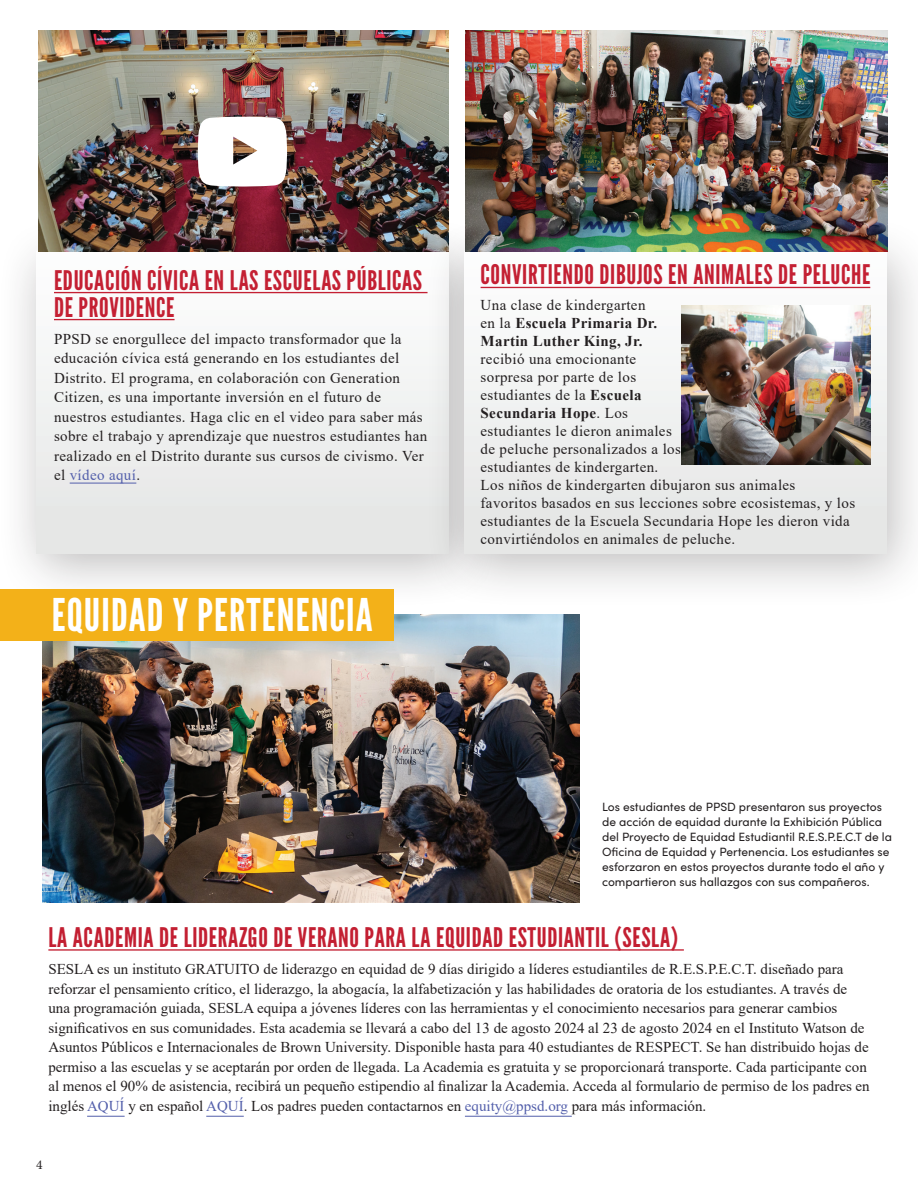
<style>
.page{position:relative;width:918px;height:1188px;background:#fff}
.page>*{position:absolute;margin:0;border:0;box-sizing:border-box;transform-origin:0 0}
.t1{font:45px "League Gothic";letter-spacing:.025em;color:#fff}
.t2{font:27px/27px "League Gothic";letter-spacing:.025em;color:#c42033}
.t3{font:27px "League Gothic";letter-spacing:.025em;color:#c31f32}
.t4{font:15px/19.5px "Times New Roman";color:#231f20}
.t5{font:15px/18px "Times New Roman";letter-spacing:.025em;color:#231f20}
.t6{font:700 15px/18px "Times New Roman";letter-spacing:.025em;color:#231f20}
.t7{font:13.5px "Minion Pro";color:#231f20}
.t8{font:12px/15px "Sofia Pro";color:#231f20}
.s1{color:#535fab}
.s2{font-weight:400}
.s3{font-weight:700}
</style>
<div class="page">
<hr style="left:917px;top:152px;width:1px;height:52px;background:#f3b119">
<hr style="left:48px;top:949px;width:636px;height:2px;background:#c31f32">
<hr style="left:87px;top:1116px;width:38px;height:1px;background:#535fab">
<hr style="left:206px;top:1116px;width:38px;height:1px;background:#535fab">
<hr style="left:465px;top:1116px;width:107px;height:1px;background:#535fab">
<div style="left:0;top:215px;width:500px;height:395px;background:#231f20;opacity:.3"></div>
<div style="left:37px;top:251px;width:411px;height:302px;background:#f0f2f2"></div>
<hr style="left:54px;top:292px;width:374px;height:1px;background:#c42033">
<hr style="left:54px;top:319px;width:121px;height:1px;background:#c42033">
<hr style="left:70px;top:483px;width:66px;height:1px;background:#535fab">
<img style="left:38px;top:31px;width:410px;height:220px">
<svg style="left:198px;top:117px;width:89px;height:70px"></svg>
<img style="left:43px;top:615px;width:537px;height:287px">
<div style="left:0;top:589px;width:394px;height:52px;background:#f3b119"></div>
<div style="left:424px;top:215px;width:494px;height:395px;background:#231f20;opacity:.3"></div>
<div style="left:464px;top:251px;width:422px;height:302px;background:linear-gradient(to bottom,#fdfefe,#e4e5e4)"></div>
<hr style="left:481px;top:287px;width:389px;height:1px;background:#c42033">
<img style="left:466px;top:31px;width:422px;height:220px">
<img style="left:682px;top:305px;width:188px;height:160px">
<h2 class="t2" style="left:54px;top:267px;width:370px">EDUCACIÓN CÍVICA EN LAS ESCUELAS PÚBLICAS<br>DE PROVIDENCE</h2>
<p class="t5" style="left:54px;top:328px;width:375px;line-height:19.5px">PPSD se enorgullece del impacto transformador que la educación cívica está generando en los estudiantes del Distrito. El programa, en colaboración con Generation Citizen, es una importante inversión en el futuro de nuestros estudiantes. Haga clic en el video para saber más sobre el trabajo y aprendizaje que nuestros estudiantes han realizado en el Distrito durante sus cursos de civismo. Ver el <span class="s1">vídeo aquí</span>.</p>
<h1 class="t1" style="left:52px;top:588px;width:322px">EQUIDAD Y PERTENENCIA</h1>
<h2 class="t2" style="left:481px;top:261px;width:391px">CONVIRTIENDO DIBUJOS EN ANIMALES DE PELUCHE</h2>
<p class="t6" style="left:481px;top:295px;width:178px"><span class="s2">Una clase de kindergarten en la</span> Escuela Primaria Dr.<br>Martin Luther King, Jr.</p>
<p class="t5" style="left:481px;top:349px;width:376px">recibió una emocionante<br>sorpresa por parte de los<br>estudiantes de la <span class="s3">Escuela<br>Secundaria Hope</span>. Los<br>estudiantes le dieron animales<br>de peluche personalizados a los<br>estudiantes de kindergarten.<br>Los niños de kindergarten dibujaron sus animales favoritos basados en sus lecciones sobre ecosistemas, y los estudiantes de la Escuela Secundaria Hope les dieron vida convirtiéndolos en animales de peluche.</p>
<p class="t8" style="left:602px;top:799px;width:291px">Los estudiantes de PPSD presentaron sus proyectos de acción de equidad durante la Exhibición Pública del Proyecto de Equidad Estudiantil R.E.S.P.E.C.T de la Oficina de Equidad y Pertenencia. Los estudiantes se esforzaron en estos proyectos durante todo el año y compartieron sus hallazgos con sus compañeros.</p>
<h2 class="t3" style="left:48px;top:922px;width:632px">LA ACADEMIA DE LIDERAZGO DE VERANO PARA LA EQUIDAD ESTUDIANTIL (SESLA)</h2>
<p class="t4" style="left:48px;top:959px;width:823px">SESLA es un instituto GRATUITO de liderazgo en equidad de 9 días dirigido a líderes estudiantiles de R.E.S.P.E.C.T. diseñado para reforzar el pensamiento crítico, el liderazgo, la abogacía, la alfabetización y las habilidades de oratoria de los estudiantes. A través de una programación guiada, SESLA equipa a jóvenes líderes con las herramientas y el conocimiento necesarios para generar cambios significativos en sus comunidades. Esta academia se llevará a cabo del 13 de agosto 2024 al 23 de agosto 2024 en el Instituto Watson de Asuntos Públicos e Internacionales de Brown University. Disponible hasta para 40 estudiantes de RESPECT. Se han distribuido hojas de permiso a las escuelas y se aceptarán por orden de llegada. La Academia es gratuita y se proporcionará transporte. Cada participante con al menos el 90% de asistencia, recibirá un pequeño estipendio al finalizar la Academia. Acceda al formulario de permiso de los padres en inglés <span class="s1">AQUÍ</span> y en español <span class="s1">AQUÍ</span>. Los padres pueden contactarnos en <span class="s1">equity@ppsd.org</span> para más información.</p>
<p class="t7" style="left:36px;top:1155px;width:8px">4</p>
</div>
